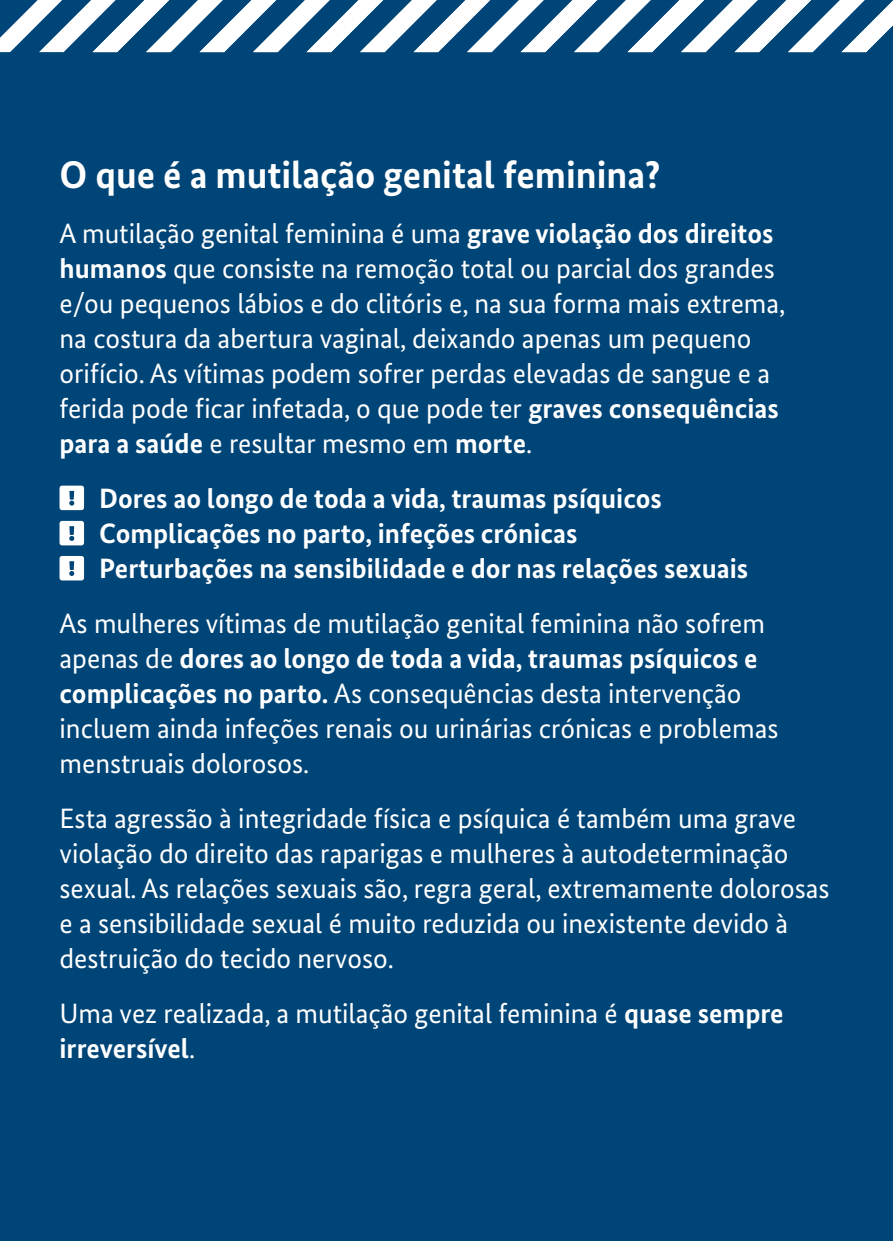
<style>
.page{position:relative;width:893px;height:1241px;background:#fff}
.page>*{position:absolute;margin:0;border:0;box-sizing:border-box;transform-origin:0 0}
.B-Inhalt_B-01-H1-HL1_rot{font:700 38.5px "Bundes Sans";color:#fff}
.B-Inhalt_B-02_02-P-Ft_8pt_weiß{font:28px/35px "Bundes Sans";color:#fff}
.t1{font:700 28px "Bundes Sans";color:#fff}
.s1{font-weight:700}
</style>
<div class="page">
<div style="left:0;top:0;width:893px;height:1240px;background:#004577"></div>
<h1 class="B-Inhalt_B-01-H1-HL1_rot" style="left:60px;top:151px;width:603px">O que é a mutilação genital feminina?</h1>
<p class="B-Inhalt_B-02_02-P-Ft_8pt_weiß" style="left:60px;top:215px;width:728px">A mutilação genital feminina é uma <span class="s1">grave violação dos direitos humanos</span> que consiste na remoção total ou parcial dos grandes e/ou pequenos lábios e do clitóris e, na sua forma mais extrema, na costura da abertura vaginal, deixando apenas um pequeno orifício. As vítimas podem sofrer perdas elevadas de sangue e a ferida pode ficar infetada, o que pode ter <span class="s1">graves consequências para a saúde</span> e resultar mesmo em <span class="s1">morte</span>.</p>
<p class="t1" style="left:99px;top:481px;width:564px">Dores ao longo de toda a vida, traumas psíquicos</p>
<p class="t1" style="left:99px;top:516px;width:480px">Complicações no parto, infeções crónicas</p>
<p class="t1" style="left:99px;top:551px;width:651px">Perturbações na sensibilidade e dor nas relações sexuais</p>
<p class="B-Inhalt_B-02_02-P-Ft_8pt_weiß" style="left:60px;top:605px;width:720px">As mulheres vítimas de mutilação genital feminina não sofrem apenas de <span class="s1">dores ao longo de toda a vida, traumas psíquicos e complicações no parto.</span> As consequências desta intervenção incluem ainda infeções renais ou urinárias crónicas e problemas menstruais dolorosos.</p>
<p class="B-Inhalt_B-02_02-P-Ft_8pt_weiß" style="left:60px;top:800px;width:772px">Esta agressão à integridade física e psíquica é também uma grave violação do direito das raparigas e mulheres à autodeterminação sexual. As relações sexuais são, regra geral, extremamente dolorosas e a sensibilidade sexual é muito reduzida ou inexistente devido à destruição do tecido nervoso.</p>
<p class="B-Inhalt_B-02_02-P-Ft_8pt_weiß" style="left:60px;top:995px;width:726px">Uma vez realizada, a mutilação genital feminina é <span class="s1">quase sempre irreversível</span>.</p>
</div>
